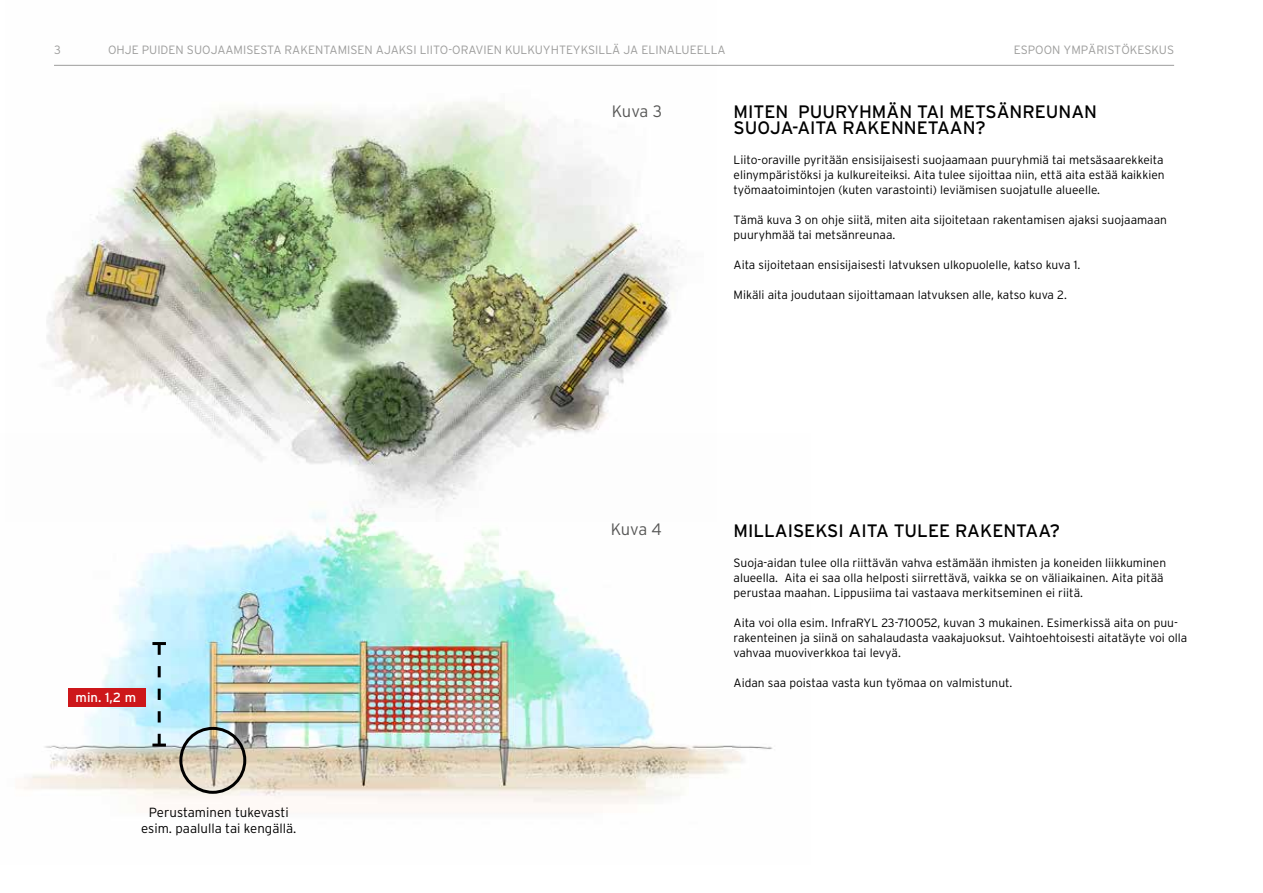
<style>
.page{position:relative;width:1263px;height:893px;background:#fff}
.page>*{position:absolute;margin:0;border:0;box-sizing:border-box;transform-origin:0 0}
.t1{font:18px/16.5px "Interstate";color:#000}
.t2{font:300 16.5px "Interstate";letter-spacing:-.03em;color:#575756}
.t3{font:300 13.2px/15.9px "Interstate";color:#000;text-align:center}
.t4{font:13.2px "Interstate";color:#fff}
.t5{font:300 12px/15px "Interstate";color:#000}
.t6{font:300 12px "Interstate";color:#9d9d9c}
</style>
<div class="page">
<img style="left:23px;top:521px;width:750px;height:283px">
<div style="left:68px;top:688px;width:78px;height:18px;background:#cd171a"></div>
<svg style="left:158px;top:645px;width:3px;height:99px"></svg>
<hr style="left:152px;top:642px;width:14px;height:3px;background:#000">
<hr style="left:152px;top:744px;width:14px;height:3px;background:#000">
<div style="left:179px;top:727px;width:67px;height:67px;border:3px solid #000;border-radius:50%"></div>
<img style="left:47px;top:64px;width:669px;height:457px">
<hr style="left:54px;top:65px;width:1120px;height:1px;background:#9d9d9c">
<p class="t6" style="left:54px;top:43px;width:8px">3</p>
<p class="t6" style="left:108px;top:43px;width:619px">OHJE PUIDEN SUOJAAMISESTA RAKENTAMISEN AJAKSI LIITO-ORAVIEN KULKUYHTEYKSILLÄ JA ELINALUEELLA</p>
<p class="t6" style="left:1014px;top:43px;width:162px">ESPOON YMPÄRISTÖKESKUS</p>
<p class="t4" style="left:76px;top:690px;width:62px">min. 1,2 m</p>
<p class="t3" style="left:141px;top:804px;width:157px">Perustaminen tukevasti esim. paalulla tai kengällä.</p>
<h2 class="t2" style="left:612px;top:102px;width:52px">Kuva 3</h2>
<h1 class="t1" style="left:733px;top:103px;width:365px">MITEN PUURYHMÄN TAI METSÄNREUNAN<br>SUOJA-AITA RAKENNETAAN?</h1>
<p class="t5" style="left:733px;top:153px;width:433px;text-align:justify">Liito-oraville pyritään ensisijaisesti suojaamaan puuryhmiä tai metsäsaarekkeita elinympäristöksi ja kulkureiteiksi. Aita tulee sijoittaa niin, että aita estää kaikkien työmaatoimintojen (kuten varastointi) leviämisen suojatulle alueelle.</p>
<p class="t5" style="left:733px;top:213px;width:435px">Tämä kuva 3 on ohje siitä, miten aita sijoitetaan rakentamisen ajaksi suojaamaan puuryhmää tai metsänreunaa.</p>
<p class="t5" style="left:733px;top:258px;width:348px">Aita sijoitetaan ensisijaisesti latvuksen ulkopuolelle, katso kuva 1.</p>
<p class="t5" style="left:733px;top:288px;width:335px">Mikäli aita joudutaan sijoittamaan latvuksen alle, katso kuva 2.</p>
<h2 class="t2" style="left:611px;top:519px;width:53px">Kuva 4</h2>
<h1 class="t1" style="left:733px;top:522px;width:328px">MILLAISEKSI AITA TULEE RAKENTAA?</h1>
<p class="t5" style="left:733px;top:555px;width:434px">Suoja-aidan tulee olla riittävän vahva estämään ihmisten ja koneiden liikkuminen alueella. Aita ei saa olla helposti siirrettävä, vaikka se on väliaikainen. Aita pitää perustaa maahan. Lippusiima tai vastaava merkitseminen ei riitä.</p>
<p class="t5" style="left:733px;top:615px;width:455px">Aita voi olla esim. InfraRYL 23-710052, kuvan 3 mukainen. Esimerkissä aita on puu&shy;rakenteinen ja siinä on sahalaudasta vaakajuoksut. Vaihtoehtoisesti aitatäyte voi olla vahvaa muoviverkkoa tai levyä.</p>
<p class="t5" style="left:733px;top:675px;width:280px">Aidan saa poistaa vasta kun työmaa on valmistunut.</p>
</div>
